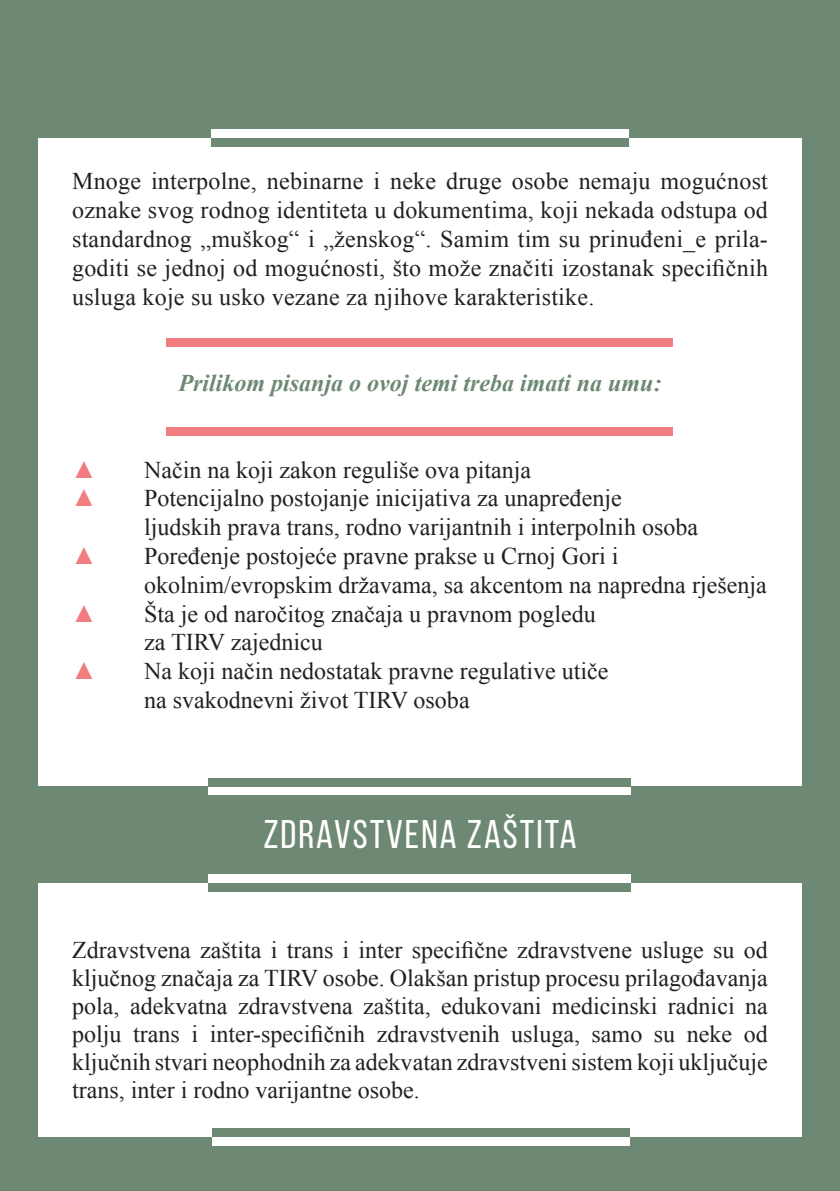
<style>
.page{position:relative;width:840px;height:1191px;background:#fff}
.page>*{position:absolute;margin:0;border:0;box-sizing:border-box;transform-origin:0 0}
.t1{font:40px "Bebas Neue";letter-spacing:.05em;color:#fff}
.t2{font:24px/28.8px "Times New Roman";color:#231f20}
.t3{font:italic 700 24px "Times New Roman";color:#6d8873}
.s1{color:#f17d80}
</style>
<div class="page">
<div style="left:802px;top:0;width:37px;height:1191px;background:#6d8873"></div>
<div style="left:0;top:0;width:37px;height:1191px;background:#6d8873"></div>
<div style="left:0;top:786px;width:839px;height:96px;background:#6d8873"></div>
<div style="left:208px;top:786px;width:422px;height:9px;background:#fff"></div>
<div style="left:208px;top:874px;width:422px;height:8px;background:#fff"></div>
<div style="left:208px;top:778px;width:422px;height:8px;background:#6d8873"></div>
<div style="left:208px;top:882px;width:422px;height:9px;background:#6d8873"></div>
<div style="left:167px;top:338px;width:505px;height:8px;background:#f17d80"></div>
<div style="left:167px;top:427px;width:505px;height:9px;background:#f17d80"></div>
<div style="left:1px;top:1137px;width:838px;height:54px;background:#6d8873"></div>
<div style="left:1px;top:0;width:838px;height:138px;background:#6d8873"></div>
<hr style="left:839px;top:1137px;width:1px;height:54px;background:#6d8873">
<div style="left:212px;top:1137px;width:417px;height:8px;background:#fff"></div>
<div style="left:211px;top:129px;width:417px;height:9px;background:#fff"></div>
<div style="left:212px;top:1128px;width:417px;height:9px;background:#6d8873"></div>
<div style="left:211px;top:138px;width:417px;height:8px;background:#6d8873"></div>
<p class="t2" style="left:72px;top:167px;width:697px;text-align:justify">Mnoge interpolne, nebinarne i neke druge osobe nemaju mogućnost oznake svog rodnog identiteta u dokumentima, koji nekada odstupa od standardnog „muškog“ i „ženskog“. Samim tim su prinuđeni_e prila&shy;goditi se jednoj od mogućnosti, što može značiti izostanak specifičnih usluga koje su usko vezane za njihove karakteristike.</p>
<p class="t3" style="left:178px;top:366px;width:484px">Prilikom pisanja o ovoj temi treba imati na umu:</p>
<p class="t2" style="left:72px;top:455px;width:460px"><span class="s1">▲</span> Način na koji zakon reguliše ova pitanja</p>
<p class="t2" style="left:144px;top:483px;width:555px;text-indent:-72px"><span class="s1">▲</span> Potencijalno postojanje inicijativa za unapređenje ljudskih prava trans, rodno varijantnih i interpolnih osoba</p>
<p class="t2" style="left:144px;top:541px;width:623px;text-indent:-72px"><span class="s1">▲</span> Poređenje postojeće pravne prakse u Crnoj Gori i okolnim/evropskim državama, sa akcentom na napredna rješenja</p>
<p class="t2" style="left:144px;top:599px;width:453px;text-indent:-72px"><span class="s1">▲</span> Šta je od naročitog značaja u pravnom pogledu za TIRV zajednicu</p>
<p class="t2" style="left:144px;top:656px;width:465px;text-indent:-72px"><span class="s1">▲</span> Na koji način nedostatak pravne regulative utiče na svakodnevni život TIRV osoba</p>
<h1 class="t1" style="left:263px;top:812px;width:314px">ZDRAVSTVENA ZAŠTITa</h1>
<p class="t2" style="left:72px;top:935px;width:697px;line-height:28px;text-align:justify">Zdravstvena zaštita i trans i inter specifične zdravstvene usluge su od ključnog značaja za TIRV osobe. Olakšan pristup procesu prilagođavanja pola, adekvatna zdravstvena zaštita, edukovani medicinski radnici na polju trans i inter-specifičnih zdravstvenih usluga, samo su neke od ključnih stvari neophodnih za adekvatan zdravstveni sistem koji uključuje trans, inter i rodno varijantne osobe.</p>
</div>
